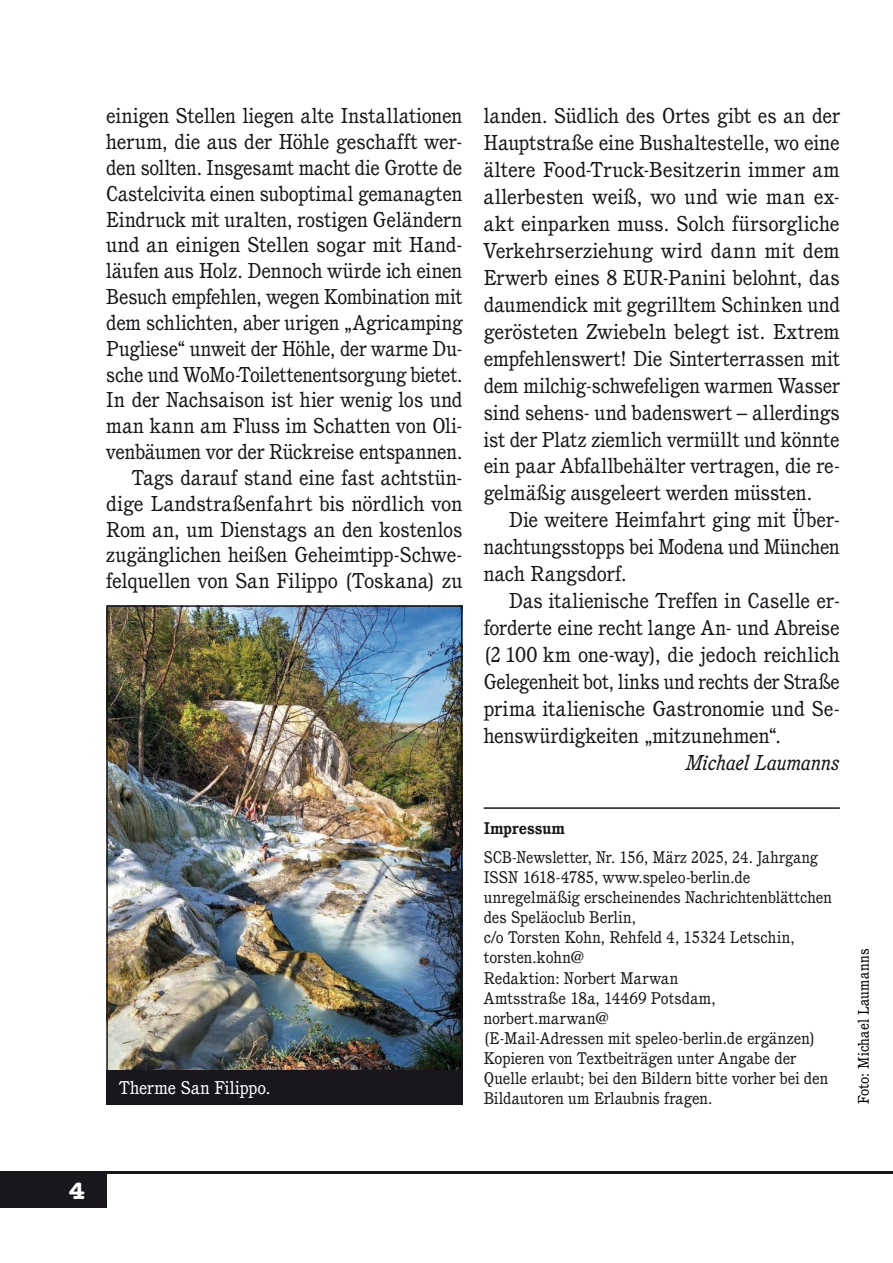
<style>
.page{position:relative;width:893px;height:1263px;background:#fff}
.page>*{position:absolute;margin:0;border:0;box-sizing:border-box;transform-origin:0 0}
.t1{font:700 24px "American Typewriter";color:#fff}
.t2{font:21px/27px "Cushing";letter-spacing:-.005em;color:#1a171c;text-align:justify}
.t3{font:italic 21px "Cushing";color:#1a171c}
.t4{font:18px "Cushing";letter-spacing:.015em;color:#fff}
.t5{font:16.5px/20.1px "Cushing";color:#1a171c}
.t6{font:700 16.5px "Cushing";letter-spacing:.005em;color:#1a171c}
.t7{font:15px "Cushing";letter-spacing:.015em;color:#010000}
</style>
<div class="page">
<hr style="left:0;top:1171px;width:893px;height:3px;background:#1a171c">
<div style="left:0;top:1174px;width:106px;height:34px;background:#1a171c"></div>
<hr style="left:484px;top:807px;width:356px;height:2px;background:#1a171c">
<img style="left:109px;top:608px;width:350px;height:462px">
<div style="left:106px;top:605px;width:356px;height:475px;border:2px solid #1a171c"></div>
<div style="left:106px;top:1070px;width:356px;height:34px;background:#1a171c"></div>
<p class="t2" style="left:106px;top:103px;width:358px;line-height:25.8px;text-align:right">einigen Stellen liegen alte Installationen herum, die aus der Höhle geschafft wer&shy;den sollten. Insgesamt macht die Grotte de Castelcivita einen suboptimal gemanagten Eindruck mit uralten, rostigen Geländern und an einigen Stellen sogar mit Hand&shy;läufen aus Holz. Dennoch würde ich einen Besuch empfehlen, wegen Kombination mit dem schlichten, aber urigen „Agricamping Pugliese“ unweit der Höhle, der warme Du&shy;sche und WoMo-Toilettenentsorgung bietet.<br>In der Nachsaison ist hier wenig los und man kann am Fluss im Schatten von Oli&shy;venbäumen vor der Rückreise entspannen.<br>Tags darauf stand eine fast achtstün&shy;dige Landstraßenfahrt bis nördlich von Rom an, um Dienstags an den kostenlos zugänglichen heißen Geheimtipp-Schwe&shy;felquellen von San Filippo (Toskana) zu</p>
<p class="t2" style="left:484px;top:102px;width:358px">landen. Südlich des Ortes gibt es an der Hauptstraße eine Bushaltestelle, wo eine ältere Food-Truck-Besitzerin immer am allerbesten weiß, wo und wie man ex&shy;akt einparken muss. Solch fürsorgliche Verkehrserziehung wird dann mit dem Erwerb eines 8 EUR-Panini belohnt, das daumendick mit gegrilltem Schinken und gerösteten Zwiebeln belegt ist. Extrem empfehlenswert! Die Sinterterrassen mit dem milchig-schwefeligen warmen Wasser sind sehens- und badenswert – allerdings ist der Platz ziemlich vermüllt und könnte ein paar Abfallbehälter vertragen, die re&shy;gelmäßig ausgeleert werden müssten.</p>
<p class="t2" style="left:484px;top:506px;width:358px;text-indent:26px">Die weitere Heimfahrt ging mit Über&shy;nachtungsstopps bei Modena und München nach Rangsdorf.</p>
<p class="t2" style="left:484px;top:587px;width:358px;text-indent:26px">Das italienische Treffen in Caselle er&shy;forderte eine recht lange An- und Abreise (2 100 km one-way), die jedoch reichlich Gelegenheit bot, links und rechts der Straße prima italienische Gastronomie und Se&shy;henswürdigkeiten „mitzunehmen“.</p>
<p class="t3" style="left:686px;top:749px;width:155px">Michael Laumanns</p>
<p class="t4" style="left:119px;top:1077px;width:153px">Therme San Filippo.</p>
<p class="t6" style="left:484px;top:818px;width:83px">Impressum</p>
<p class="t5" style="left:484px;top:847px;width:350px">SCB-Newsletter, Nr. 156, März 2025, 24. Jahrgang ISSN 1618-4785, www.speleo-berlin.de unregelmäßig erscheinendes Nachrichtenblättchen des Speläoclub Berlin,<br>c/o Torsten Kohn, Rehfeld 4, 15324 Letschin, torsten.kohn@<br>Redaktion: Norbert Marwan<br>Amtsstraße 18a, 14469 Potsdam, norbert.marwan@<br>(E-Mail-Adressen mit speleo-berlin.de ergänzen)<br>Kopieren von Textbeiträgen unter Angabe der Quelle erlaubt; bei den Bildern bitte vorher bei den Bildautoren um Erlaubnis fragen.</p>
<p class="t7" style="left:855px;top:1104px;width:157px;rotate:-90deg">Foto: Michael Laumanns</p>
<p class="t1" style="left:69px;top:1170px;width:17px">4</p>
</div>
